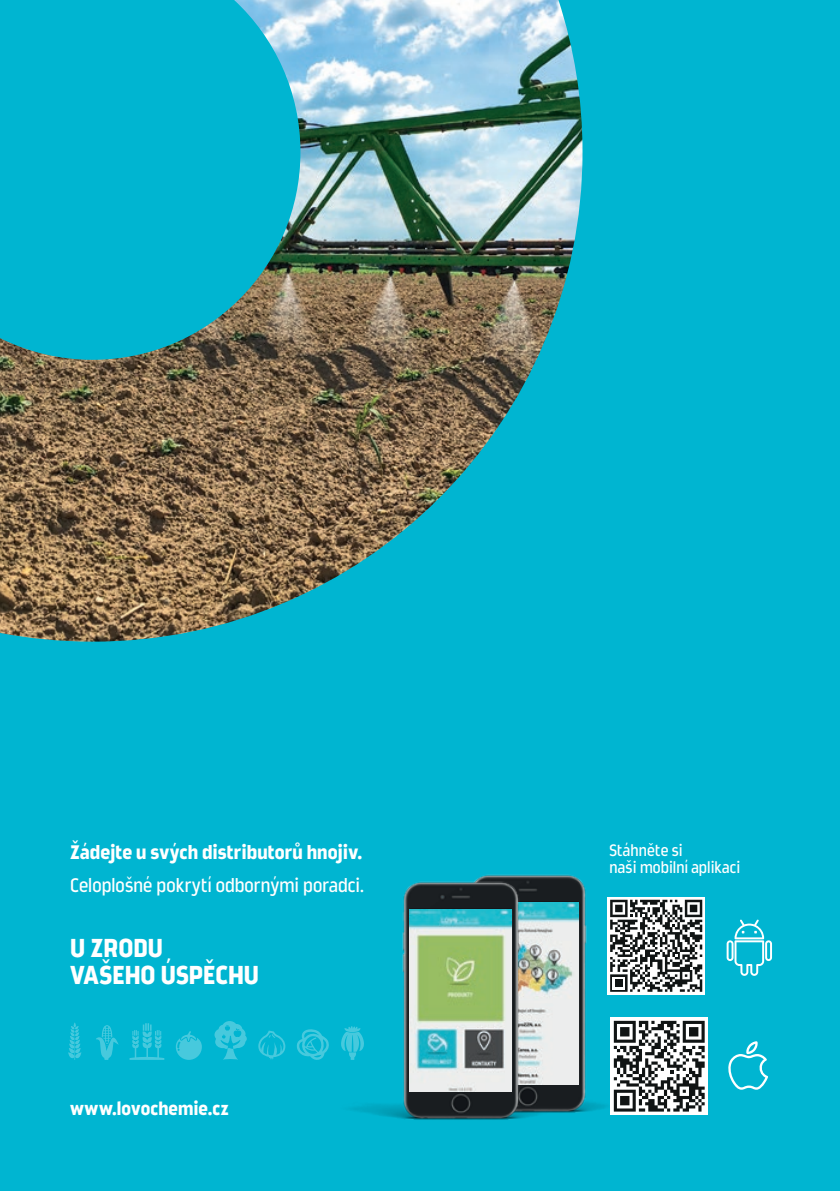
<style>
.page{position:relative;width:840px;height:1191px;background:#fff}
.page>*{position:absolute;margin:0;border:0;box-sizing:border-box;transform-origin:0 0}
.t1{font:700 22px/26.4px "Good News Sans";color:#fff}
.t2{font:16.6px "Good News Sans";letter-spacing:.005em;color:#fff}
.t3{font:700 16.6px "Good News Sans";letter-spacing:.005em;color:#fff}
.t4{font:700 16px "Good News Sans";letter-spacing:.005em;color:#fff}
.t5{font:14px/16.8px "Good News Sans";letter-spacing:.01em;color:#fff}
</style>
<div class="page">
<div style="left:0;top:0;width:839px;height:1191px;background:#00b5d1"></div>
<img style="left:350px;top:874px;width:275px;height:246px">
<img style="left:409px;top:910px;width:102px;height:181px">
<svg style="left:129px;top:1023px;width:35px;height:36px"></svg>
<svg style="left:68px;top:1022px;width:13px;height:36px"></svg>
<hr style="left:74px;top:1028px;width:1px;height:31px;background:#fff">
<svg style="left:296px;top:1029px;width:33px;height:31px"></svg>
<svg style="left:176px;top:1031px;width:26px;height:28px"></svg>
<svg style="left:258px;top:1030px;width:27px;height:29px"></svg>
<svg style="left:214px;top:1021px;width:33px;height:38px"></svg>
<svg style="left:96px;top:1025px;width:22px;height:34px"></svg>
<svg style="left:341px;top:1026px;width:23px;height:33px"></svg>
<img style="left:0;top:0;width:582px;height:641px">
<svg style="left:607px;top:897px;width:97px;height:97px"></svg>
<svg style="left:609px;top:899px;width:92px;height:92px"></svg>
<svg style="left:726px;top:919px;width:45px;height:56px"></svg>
<svg style="left:610px;top:1017px;width:97px;height:97px"></svg>
<svg style="left:613px;top:1020px;width:91px;height:91px"></svg>
<svg style="left:728px;top:1041px;width:39px;height:48px"></svg>
<p class="t3" style="left:70px;top:839px;width:293px">Žádejte u svých distributorů hnojiv.</p>
<p class="t2" style="left:70px;top:873px;width:295px">Celoplošné pokrytí odbornými poradci.</p>
<h1 class="t1" style="left:70px;top:936px;width:190px">U ZRODU<br>VAŠEHO ÚSPĚCHU</h1>
<p class="t4" style="left:70px;top:1096px;width:160px">www.lovochemie.cz</p>
<p class="t5" style="left:609px;top:843px;width:132px">Stáhněte si<br>naši mobilní aplikaci</p>
</div>
